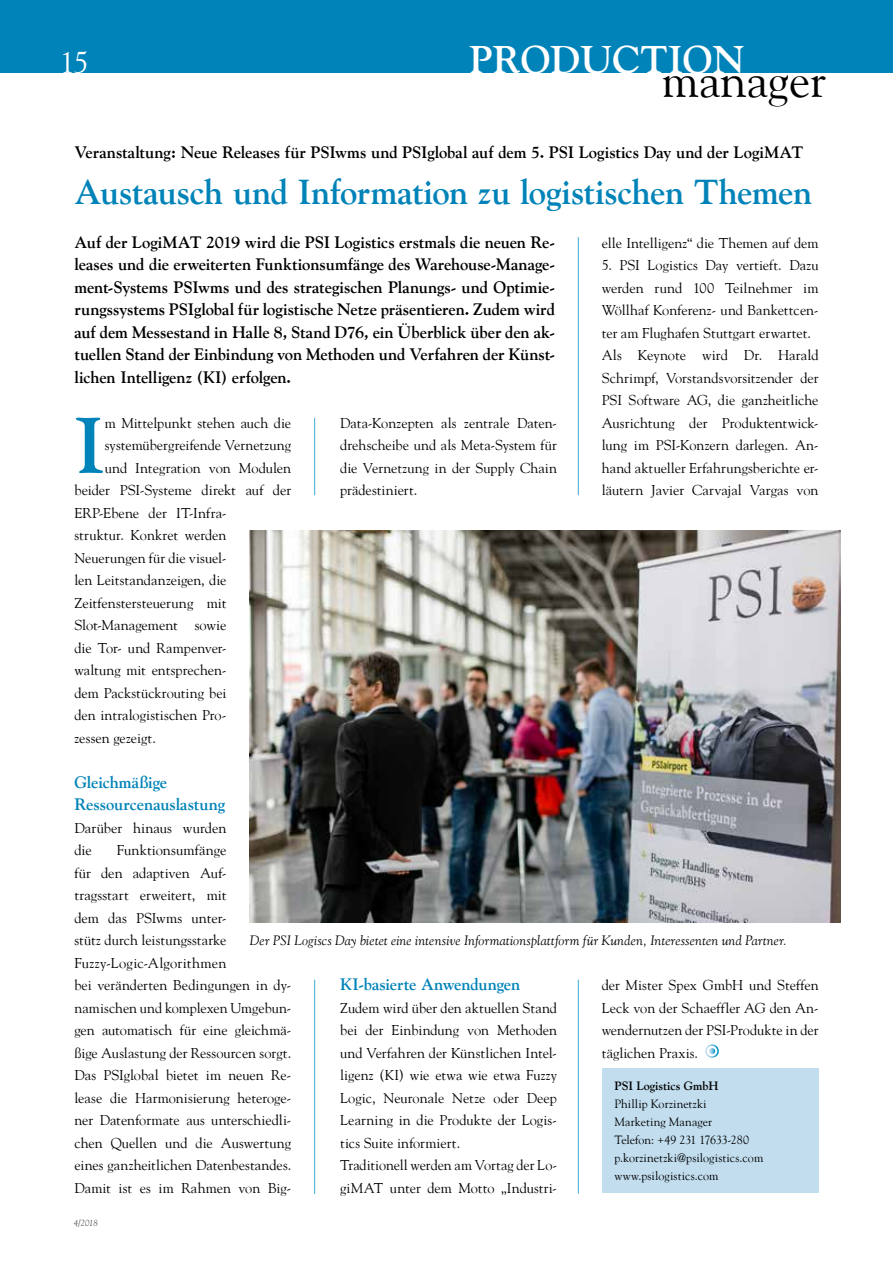
<style>
.page{position:relative;width:893px;height:1263px;background:#fff}
.page>*{position:absolute;margin:0;border:0;box-sizing:border-box;transform-origin:0 0}
.t1{font:700 77.85px "Goudy";color:#0083b8}
.t2{font:47.7px "Goudy";color:#000}
.t3{font:700 38.4px "Goudy";color:#fff}
.t4{font:700 34.5px "Goudy";letter-spacing:-.01em;color:#0083b8}
.t5{font:30px "Goudy";color:#fff}
.t6{font:700 16.5px/22.5px "Goudy";letter-spacing:-.01em;color:#000;text-align:justify}
.t7{font:700 16.5px/22.5px "Goudy";letter-spacing:-.005em;color:#0083b8}
.t8{font:14.25px/22.5px "Goudy";color:#000}
.t9{font:italic 13.5px "Goudy";letter-spacing:.01em;color:#000}
.t10{font:12px/18px "Goudy";letter-spacing:.01em;color:#000}
.t11{font:700 12px "Goudy";color:#000}
.t12{font:italic 9px "Goudy";color:#565655}
</style>
<div class="page">
<div style="left:0;top:0;width:893px;height:72px;background:#0083b8"></div>
<div style="left:705px;top:1044px;width:14px;height:14px;border:2px solid #fff;border-radius:50%"></div>
<svg style="left:709px;top:1048px;width:6px;height:6px"></svg>
<div style="left:602px;top:1068px;width:217px;height:125px;background:#c1ddee"></div>
<img style="left:250px;top:530px;width:591px;height:393px">
<hr style="left:578px;top:237px;width:1px;height:258px;background:#40aad3">
<hr style="left:314px;top:418px;width:1px;height:77px;background:#40aad3">
<hr style="left:578px;top:980px;width:1px;height:213px;background:#40aad3">
<hr style="left:314px;top:980px;width:1px;height:214px;background:#40aad3">
<h3 class="t5" style="left:60px;top:44px;width:30px">15</h3>
<h3 class="t3" style="left:469px;top:36px;width:277px">production</h3>
<h2 class="t2" style="left:662px;top:51px;width:166px">manager</h2>
<p class="t6" style="left:74px;top:141px;width:730px">Veranstaltung: Neue Releases für PSIwms und PSIglobal auf dem 5. PSI Logistics Day und der LogiMAT</p>
<h3 class="t4" style="left:74px;top:170px;width:739px">Austausch und Information zu logistischen Themen</h3>
<p class="t6" style="left:74px;top:230px;width:482px">Auf der LogiMAT 2019 wird die PSI Logistics erstmals die neuen Re&shy;leases und die erweiterten Funktionsumfänge des Warehouse-Manage&shy;ment-Systems PSIwms und des strategischen Planungs- und Optimie&shy;rungssystems PSIglobal für logistische Netze präsentieren. Zudem wird auf dem Messestand in Halle 8, Stand D76, ein Überblick über den ak&shy;tuellen Stand der Einbindung von Methoden und Verfahren der Künst&shy;lichen Intelligenz (KI) erfolgen.</p>
<h1 class="t1" style="left:74px;top:398px;width:32px">I</h1>
<p class="t8" style="left:105px;top:411px;width:188px">m Mittelpunkt stehen auch die</p>
<p class="t8" style="left:602px;top:231px;width:218px">elle Intelligenz“ die Themen auf dem</p>
<p class="t8" style="left:602px;top:254px;width:218px">5. PSI Logistics Day vertieft. Dazu werden rund 100 Teilnehmer im Wöllhaf Konferenz- und Bankettcen&shy;ter am Flughafen Stuttgart erwartet.<br>Als Keynote wird Dr. Harald Schrimpf, Vorstandsvorsitzender der PSI Software AG, die ganzheitliche Ausrichtung der Produktentwick&shy;lung im PSI-Konzern darlegen. An&shy;hand aktueller Erfahrungsberichte er&shy;läutern Javier Carvajal Vargas von</p>
<p class="t8" style="left:340px;top:411px;width:218px;text-align:justify">Data-Konzepten als zentrale Daten&shy;drehscheibe und als Meta-System für die Vernetzung in der Supply Chain prädestiniert.</p>
<p class="t8" style="left:105px;top:434px;width:188px">systemübergreifende Vernetzung</p>
<p class="t8" style="left:105px;top:456px;width:188px">und Integration von Modulen</p>
<p class="t8" style="left:74px;top:479px;width:218px">beider PSI-Systeme direkt auf der</p>
<p class="t8" style="left:74px;top:501px;width:154px">ERP-Ebene der IT-Infra-</p>
<p class="t8" style="left:74px;top:524px;width:154px">struktur. Konkret werden</p>
<p class="t8" style="left:74px;top:546px;width:154px">Neuerungen für die visuel-</p>
<p class="t8" style="left:74px;top:569px;width:154px">len Leitstandanzeigen, die</p>
<p class="t8" style="left:74px;top:591px;width:154px">Zeitfenstersteuerung mit</p>
<p class="t8" style="left:74px;top:614px;width:154px">Slot-Management sowie</p>
<p class="t8" style="left:74px;top:636px;width:154px">die Tor- und Rampenver-</p>
<p class="t8" style="left:74px;top:659px;width:154px">waltung mit entsprechen-</p>
<p class="t8" style="left:74px;top:681px;width:154px">dem Packstückrouting bei</p>
<p class="t8" style="left:74px;top:704px;width:154px">den intralogistischen Pro-</p>
<p class="t8" style="left:74px;top:726px;width:83px">zessen gezeigt.</p>
<p class="t7" style="left:74px;top:770px;width:152px">Gleichmäßige<br>Ressourcenauslastung</p>
<p class="t8" style="left:74px;top:816px;width:154px">Darüber hinaus wurden die</p>
<p class="t8" style="left:74px;top:839px;width:218px;text-indent:42px">Funktionsumfänge<br>für den adaptiven Auf-<br>tragsstart erweitert, mit<br>dem das PSIwms unter-<br>stütz durch leistungsstarke<br>Fuzzy-Logic-Algorithmen<br>bei veränderten Bedingungen in dy&shy;namischen und komplexen Umgebun&shy;gen automatisch für eine gleichmä&shy;ßige Auslastung der Ressourcen sorgt.<br>Das PSIglobal bietet im neuen Re&shy;lease die Harmonisierung heteroge&shy;ner Datenformate aus unterschiedli&shy;chen Quellen und die Auswertung eines ganzheitlichen Datenbestandes.<br>Damit ist es im Rahmen von Big-</p>
<p class="t9" style="left:250px;top:932px;width:539px">Der PSI Logiscs Day bietet eine intensive Informationsplattform für Kunden, Interessenten und Partner.</p>
<p class="t7" style="left:340px;top:973px;width:181px">KI-basierte Anwendungen</p>
<p class="t8" style="left:340px;top:996px;width:218px">Zudem wird über den aktuellen Stand bei der Einbindung von Methoden und Verfahren der Künstlichen Intel&shy;ligenz (KI) wie etwa wie etwa Fuzzy Logic, Neuronale Netze oder Deep Learning in die Produkte der Logis&shy;tics Suite informiert.<br>Traditionell werden am Vortag der Lo&shy;giMAT unter dem Motto „Industri-</p>
<p class="t8" style="left:602px;top:974px;width:218px;text-align:justify">der Mister Spex GmbH und Steffen Leck von der Schaeffler AG den An&shy;wendernutzen der PSI-Produkte in der täglichen Praxis.</p>
<p class="t11" style="left:614px;top:1078px;width:105px">PSI Logistics GmbH</p>
<p class="t10" style="left:614px;top:1094px;width:150px">Phillip Korzinetzki<br>Marketing Manager<br>Telefon: +49 231 17633-280 p.korzinetzki@psilogistics.com www.psilogistics.com</p>
<p class="t12" style="left:74px;top:1217px;width:26px">4/2018</p>
</div>
